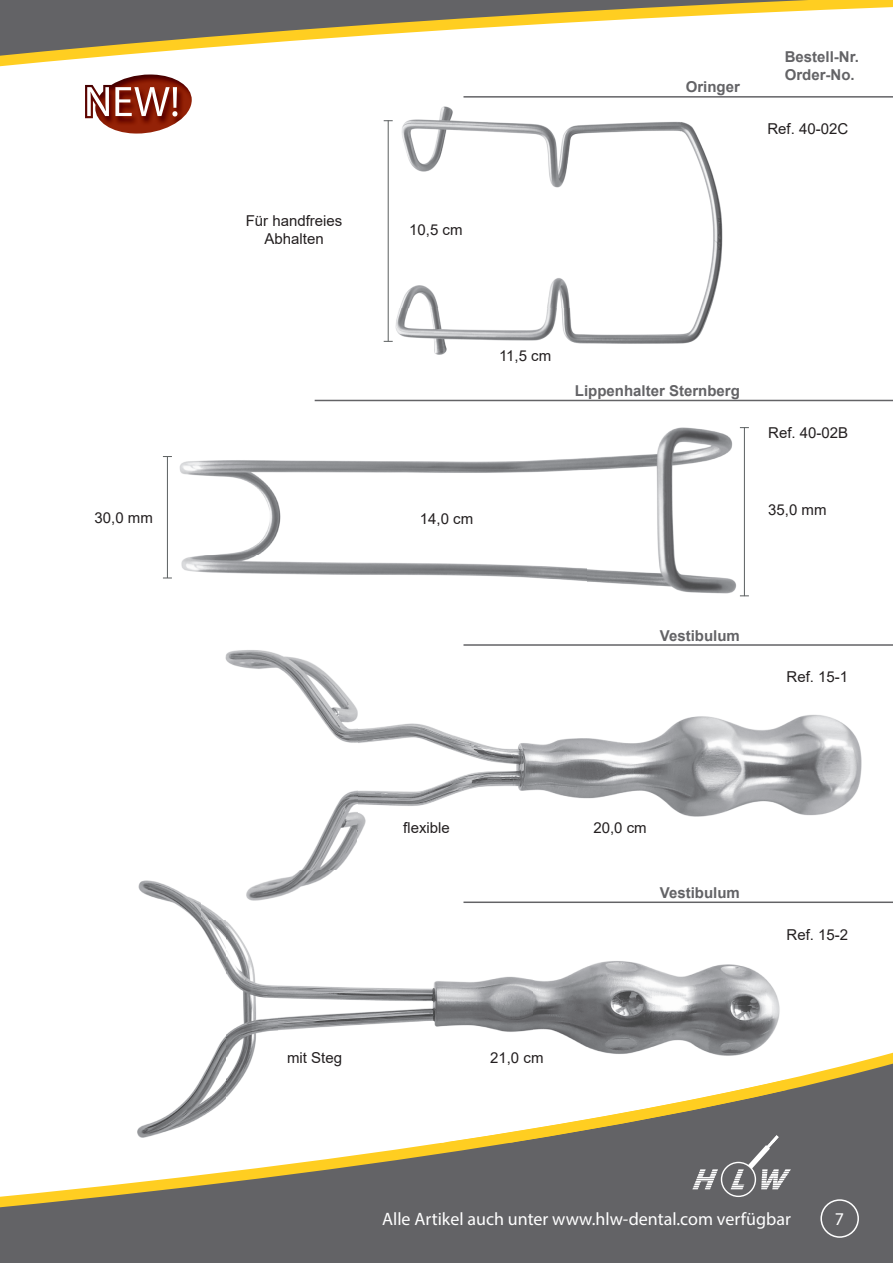
<style>
.page{position:relative;width:893px;height:1263px;background:#fff}
.page>*{position:absolute;margin:0;border:0;box-sizing:border-box;transform-origin:0 0}
.t1{font:18px "Myriad Pro";color:#fff}
.t2{font:15px/18px "Arial";color:#231f20;text-align:center}
.t3{font:700 15px/18px "Arial";color:#636366}
</style>
<div class="page">
<svg style="left:0;top:0;width:893px;height:223px"></svg>
<svg style="left:0;top:1052px;width:893px;height:211px;fill:#636366"></svg>
<div style="left:820px;top:1199px;width:39px;height:39px;border:2px solid #fff;border-radius:50%"></div>
<img style="left:179px;top:427px;width:561px;height:167px">
<img style="left:125px;top:880px;width:101px;height:262px">
<img style="left:278px;top:961px;width:509px;height:136px">
<img style="left:226px;top:921px;width:52px;height:221px">
<img style="left:277px;top:1097px;width:166px;height:45px">
<img style="left:443px;top:1079px;width:344px;height:63px">
<svg style="left:692px;top:1135px;width:99px;height:62px"></svg>
<img style="left:357px;top:710px;width:505px;height:129px">
<img style="left:225px;top:650px;width:132px;height:221px">
<img style="left:202px;top:871px;width:131px;height:48px">
<hr style="left:315px;top:400px;width:578px;height:1px;background:#636366">
<img style="left:393px;top:101px;width:336px;height:254px">
<hr style="left:463px;top:96px;width:430px;height:2px;background:#636366">
<hr style="left:463px;top:644px;width:430px;height:2px;background:#636366">
<hr style="left:463px;top:901px;width:430px;height:2px;background:#636366">
<hr style="left:388px;top:120px;width:1px;height:221px;background:#5b5f60">
<hr style="left:744px;top:427px;width:1px;height:169px;background:#5b5f60">
<hr style="left:167px;top:456px;width:1px;height:122px;background:#5b5f60">
<img style="left:85px;top:74px;width:107px;height:60px">
<p class="t2" style="left:246px;top:212px;width:98px">Für handfreies<br>Abhalten</p>
<p class="t2" style="left:409px;top:221px;width:55px">10,5 cm</p>
<p class="t3" style="left:686px;top:78px;width:56px">Oringer</p>
<p class="t3" style="left:785px;top:48px;width:76px">Bestell-Nr.<br>Order-No.</p>
<p class="t2" style="left:767px;top:120px;width:82px">Ref. 40-02C</p>
<p class="t2" style="left:499px;top:346px;width:54px">11,5 cm</p>
<p class="t3" style="left:575px;top:382px;width:167px">Lippenhalter Sternberg</p>
<p class="t2" style="left:95px;top:508px;width:60px">30,0 mm</p>
<p class="t2" style="left:420px;top:509px;width:55px">14,0 cm</p>
<p class="t2" style="left:768px;top:423px;width:82px">Ref. 40-02B</p>
<p class="t2" style="left:768px;top:500px;width:60px">35,0 mm</p>
<p class="t3" style="left:660px;top:626px;width:82px">Vestibulum</p>
<p class="t2" style="left:786px;top:668px;width:63px">Ref. 15-1</p>
<p class="t2" style="left:403px;top:818px;width:48px">flexible</p>
<p class="t2" style="left:593px;top:818px;width:55px">20,0 cm</p>
<p class="t3" style="left:660px;top:884px;width:82px">Vestibulum</p>
<p class="t2" style="left:287px;top:1049px;width:57px">mit Steg</p>
<p class="t2" style="left:490px;top:1049px;width:55px">21,0 cm</p>
<p class="t2" style="left:786px;top:925px;width:63px">Ref. 15-2</p>
<p class="t1" style="left:382px;top:1207px;width:410px">Alle Artikel auch unter www.hlw-dental.com verfügbar</p>
<p class="t1" style="left:835px;top:1208px;width:11px">7</p>
</div>
